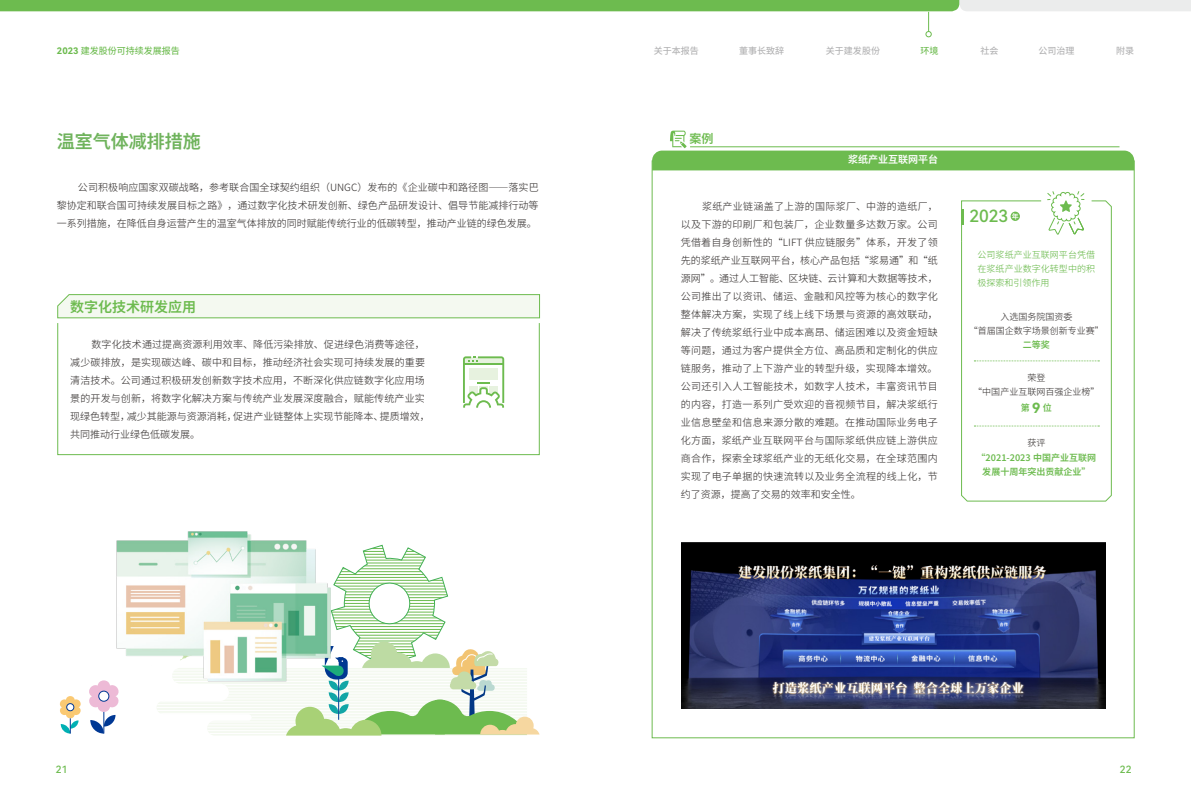
<style>
.page{position:relative;width:1191px;height:808px;background:#fff}
.page>*{position:absolute;margin:0;border:0;box-sizing:border-box;transform-origin:0 0}
.t1{font:18px "Dream Han Sans CN W20";color:#6fb35c}
.t2{font:16.8px "Harmony OS Sans Medium";color:#6dbb4f}
.t3{font:14px "Dream Han Sans CN W20";color:#6dbb4f}
.t4{font:12px "Dream Han Sans CN W20";color:#6dbb4f}
.t5{font:10px/18px "Dream Han Sans CN W8";letter-spacing:.01em;color:#3e3a39;text-align:justify}
.t6{font:10px "Dream Han Sans CN W20";color:#fff}
.t7{font:10px "Harmony OS Sans Medium";color:#6dbb4f}
.t8{font:9px/14px "Dream Han Sans CN W8";color:#3e3a39;text-align:center}
.t9{font:9px/14px "Dream Han Sans CN W20";color:#6dbb4f;text-align:center}
.t10{font:9px/14px "Dream Han Sans CN W8";letter-spacing:.005em;color:#6dbb4f;text-align:justify}
.t11{font:9px "Dream Han Sans CN W15";color:#b1b1b2}
.t12{font:9px "Dream Han Sans CN W15";color:#6dbb4f}
.t13{font:7px "Dream Han Sans CN W20";color:#fff}
.s1{font-family:"Harmony OS Sans Bold"}
.s2{font-family:"Harmony OS Sans Bold";font-size:14px}
</style>
<div class="page">
<svg style="left:0;top:0;width:1191px;height:37px"></svg>
<svg style="left:57px;top:294px;width:483px;height:24px"></svg>
<img style="left:682px;top:542px;width:423px;height:167px">
<svg style="left:57px;top:323px;width:483px;height:132px"></svg>
<svg style="left:652px;top:131px;width:482px;height:39px"></svg>
<hr style="left:690px;top:147px;width:429px;height:1px;background:#6dbb4f">
<svg style="left:1047px;top:191px;width:38px;height:9px"></svg>
<svg style="left:961px;top:200px;width:150px;height:302px"></svg>
<svg style="left:974px;top:361px;width:125px;height:1px"></svg>
<svg style="left:974px;top:426px;width:125px;height:1px"></svg>
<div style="left:1010px;top:212px;width:10px;height:9px;background:#6dbb4f;border-radius:50%"></div>
<svg style="left:157px;top:545px;width:382px;height:190px"></svg>
<svg style="left:59px;top:696px;width:22px;height:38px"></svg>
<svg style="left:89px;top:696px;width:30px;height:38px"></svg>
<img style="left:89px;top:531px;width:260px;height:165px">
<p class="t12" style="left:57px;top:45px;width:124px"><span class="s1">2023</span> 建发股份可持续发展报告</p>
<p class="t11" style="left:653px;top:45px;width:46px">关于本报告</p>
<p class="t11" style="left:739px;top:45px;width:46px">董事长致辞</p>
<p class="t11" style="left:826px;top:45px;width:55px">关于建发股份</p>
<p class="t12" style="left:920px;top:45px;width:19px">环境</p>
<p class="t11" style="left:980px;top:45px;width:19px">社会</p>
<p class="t11" style="left:1038px;top:45px;width:37px">公司治理</p>
<p class="t11" style="left:1116px;top:45px;width:19px">附录</p>
<h1 class="t1" style="left:57px;top:130px;width:145px">温室气体减排措施</h1>
<p class="t5" style="left:57px;top:178px;width:483px;text-indent:21px">公司积极响应国家双碳战略，参考联合国全球契约组织（UNGC）发布的《企业碳中和路径图——落实巴黎协定和联合国可持续发展目标之路》，通过数字化技术研发创新、绿色产品研发设计、倡导节能减排行动等一系列措施，在降低自身运营产生的温室气体排放的同时赋能传统行业的低碳转型，推动产业链的绿色发展。</p>
<h3 class="t3" style="left:70px;top:297px;width:127px">数字化技术研发应用</h3>
<p class="t5" style="left:70px;top:335px;width:361px;text-align:left;text-indent:21px">数字化技术通过提高资源利用效率、降低污染排放、促进绿色消费等途径，减少碳排放，是实现碳达峰、碳中和目标，推动经济社会实现可持续发展的重要清洁技术。公司通过积极研发创新数字技术应用，不断深化供应链数字化应用场景的开发与创新，将数字化解决方案与传统产业发展深度融合，赋能传统产业实现绿色转型，减少其能源与资源消耗，促进产业链整体上实现节能降本、提质增效，共同推动行业绿色低碳发展。</p>
<p class="t4" style="left:689px;top:131px;width:25px">案例</p>
<p class="t6" style="left:848px;top:153px;width:91px">浆纸产业互联网平台</p>
<p class="t5" style="left:681px;top:197px;width:258px;text-indent:21px">浆纸产业链涵盖了上游的国际浆厂、中游的造纸厂，以及下游的印刷厂和包装厂，企业数量多达数万家。公司凭借着自身创新性的“LIFT 供应链服务”体系，开发了领先的浆纸产业互联网平台，核心产品包括“浆易通”和“纸源网”。通过人工智能、区块链、云计算和大数据等技术，公司推出了以资讯、储运、金融和风控等为核心的数字化整体解决方案，实现了线上线下场景与资源的高效联动，解决了传统浆纸行业中成本高昂、储运困难以及资金短缺等问题，通过为客户提供全方位、高品质和定制化的供应链服务，推动了上下游产业的转型升级，实现降本增效。公司还引入人工智能技术，如数字人技术，丰富资讯节目的内容，打造一系列广受欢迎的音视频节目，解决浆纸行业信息壁垒和信息来源分散的难题。在推动国际业务电子化方面，浆纸产业互联网平台与国际浆纸供应链上游供应商合作，探索全球浆纸产业的无纸化交易，在全球范围内实现了电子单据的快速流转以及业务全流程的线上化，节约了资源，提高了交易的效率和安全性。</p>
<h2 class="t2" style="left:969px;top:204px;width:40px">2023</h2>
<p class="t13" style="left:1011px;top:212px;width:8px">年</p>
<p class="t10" style="left:977px;top:247px;width:119px">公司浆纸产业互联网平台凭借在浆纸产业数字化转型中的积极探索和引领作用</p>
<p class="t8" style="left:968px;top:309px;width:136px">入选国务院国资委<br>“首届国企数字场景创新专业赛”</p>
<p class="t9" style="left:1022px;top:337px;width:28px">二等奖</p>
<p class="t8" style="left:973px;top:370px;width:127px">荣登<br>“中国产业互联网百强企业榜”</p>
<p class="t9" style="left:1021px;top:400px;width:32px">第<span class="s2">9</span>位</p>
<p class="t8" style="left:1027px;top:436px;width:19px">获评</p>
<p class="t9" style="left:976px;top:450px;width:121px">“2021-2023 中国产业互联网发展十周年突出贡献企业”</p>
<p class="t7" style="left:56px;top:763px;width:13px">21</p>
<p class="t7" style="left:1120px;top:763px;width:13px">22</p>
</div>
